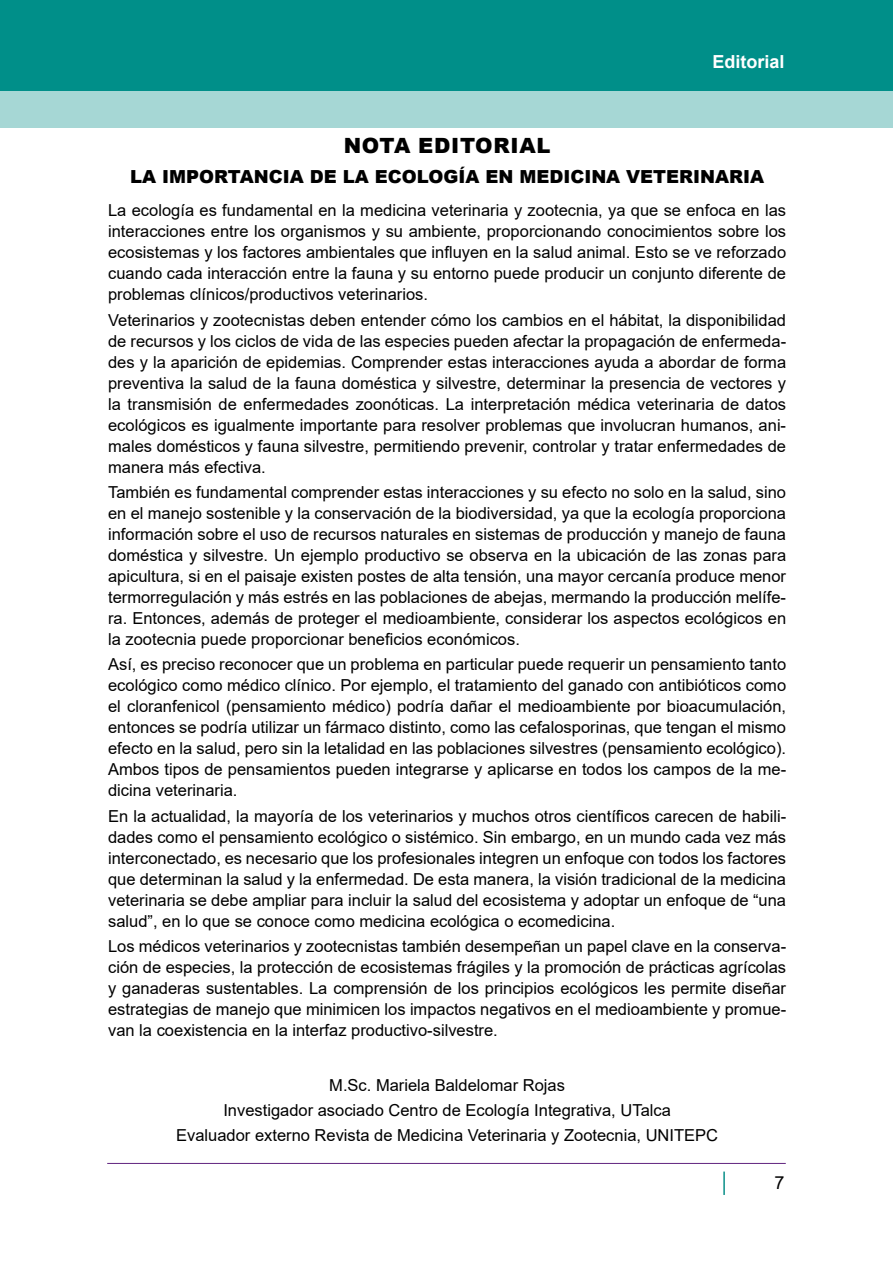
<style>
.page{position:relative;width:893px;height:1263px;background:#fff}
.page>*{position:absolute;margin:0;border:0;box-sizing:border-box;transform-origin:0 0}
.t1{font:900 21px "Arial";letter-spacing:.035em;color:#000}
.t2{font:900 18px "Arial";color:#000}
.t3{font:700 18px "Arial";color:#fff}
.t4{font:18px "Arial";color:#000}
.t5{font:16.5px/21px "Arial";color:#000;text-align:justify}
</style>
<div class="page">
<div style="left:0;top:55px;width:893px;height:73px;background:#a6d7d5"></div>
<div style="left:0;top:0;width:893px;height:91px;background:#008f89"></div>
<hr style="left:107px;top:1163px;width:679px;height:1px;background:#60247f">
<hr style="left:723px;top:1171px;width:2px;height:24px;background:#0b8f89">
<p class="t3" style="left:712px;top:49px;width:74px">Editorial</p>
<p class="t1" style="left:344px;top:130px;width:208px">NOTA EDITORIAL</p>
<p class="t2" style="left:130px;top:163px;width:635px">LA IMPORTANCIA DE LA ECOLOGÍA EN MEDICINA VETERINARIA</p>
<p class="t5" style="left:108px;top:200px;width:679px">La ecología es fundamental en la medicina veterinaria y zootecnia, ya que se enfoca en las interacciones entre los organismos y su ambiente, proporcionando conocimientos sobre los ecosistemas y los factores ambientales que influyen en la salud animal. Esto se ve reforzado cuando cada interacción entre la fauna y su entorno puede producir un conjunto diferente de problemas clínicos/productivos veterinarios.</p>
<p class="t5" style="left:108px;top:309px;width:680px">Veterinarios y zootecnistas deben entender cómo los cambios en el hábitat, la disponibilidad de recursos y los ciclos de vida de las especies pueden afectar la propagación de enfermeda&shy;des y la aparición de epidemias. Comprender estas interacciones ayuda a abordar de forma preventiva la salud de la fauna doméstica y silvestre, determinar la presencia de vectores y la transmisión de enfermedades zoonóticas. La interpretación médica veterinaria de datos ecológicos es igualmente importante para resolver problemas que involucran humanos, ani&shy;males domésticos y fauna silvestre, permitiendo prevenir, controlar y tratar enfermedades de manera más efectiva.</p>
<p class="t5" style="left:108px;top:482px;width:679px">También es fundamental comprender estas interacciones y su efecto no solo en la salud, sino en el manejo sostenible y la conservación de la biodiversidad, ya que la ecología proporciona información sobre el uso de recursos naturales en sistemas de producción y manejo de fauna doméstica y silvestre. Un ejemplo productivo se observa en la ubicación de las zonas para apicultura, si en el paisaje existen postes de alta tensión, una mayor cercanía produce menor termorregulación y más estrés en las poblaciones de abejas, mermando la producción melífe&shy;ra. Entonces, además de proteger el medioambiente, considerar los aspectos ecológicos en la zootecnia puede proporcionar beneficios económicos.</p>
<p class="t5" style="left:108px;top:654px;width:680px">Así, es preciso reconocer que un problema en particular puede requerir un pensamiento tanto ecológico como médico clínico. Por ejemplo, el tratamiento del ganado con antibióticos como el cloranfenicol (pensamiento médico) podría dañar el medioambiente por bioacumulación, entonces se podría utilizar un fármaco distinto, como las cefalosporinas, que tengan el mismo efecto en la salud, pero sin la letalidad en las poblaciones silvestres (pensamiento ecológico).<br>Ambos tipos de pensamientos pueden integrarse y aplicarse en todos los campos de la me&shy;dicina veterinaria.</p>
<p class="t5" style="left:108px;top:805px;width:680px">En la actualidad, la mayoría de los veterinarios y muchos otros científicos carecen de habili&shy;dades como el pensamiento ecológico o sistémico. Sin embargo, en un mundo cada vez más interconectado, es necesario que los profesionales integren un enfoque con todos los factores que determinan la salud y la enfermedad. De esta manera, la visión tradicional de la medicina veterinaria se debe ampliar para incluir la salud del ecosistema y adoptar un enfoque de “una salud”, en lo que se conoce como medicina ecológica o ecomedicina.</p>
<p class="t5" style="left:108px;top:935px;width:680px">Los médicos veterinarios y zootecnistas también desempeñan un papel clave en la conserva&shy;ción de especies, la protección de ecosistemas frágiles y la promoción de prácticas agrícolas y ganaderas sustentables. La comprensión de los principios ecológicos les permite diseñar estrategias de manejo que minimicen los impactos negativos en el medioambiente y promue&shy;van la coexistencia en la interfaz productivo-silvestre.</p>
<p class="t5" style="left:176px;top:1072px;width:543px;line-height:25.2px;text-align:center">M.Sc. Mariela Baldelomar Rojas<br>Investigador asociado Centro de Ecología Integrativa, UTalca<br>Evaluador externo Revista de Medicina Veterinaria y Zootecnia, UNITEPC</p>
<p class="t4" style="left:774px;top:1170px;width:12px">7</p>
</div>
